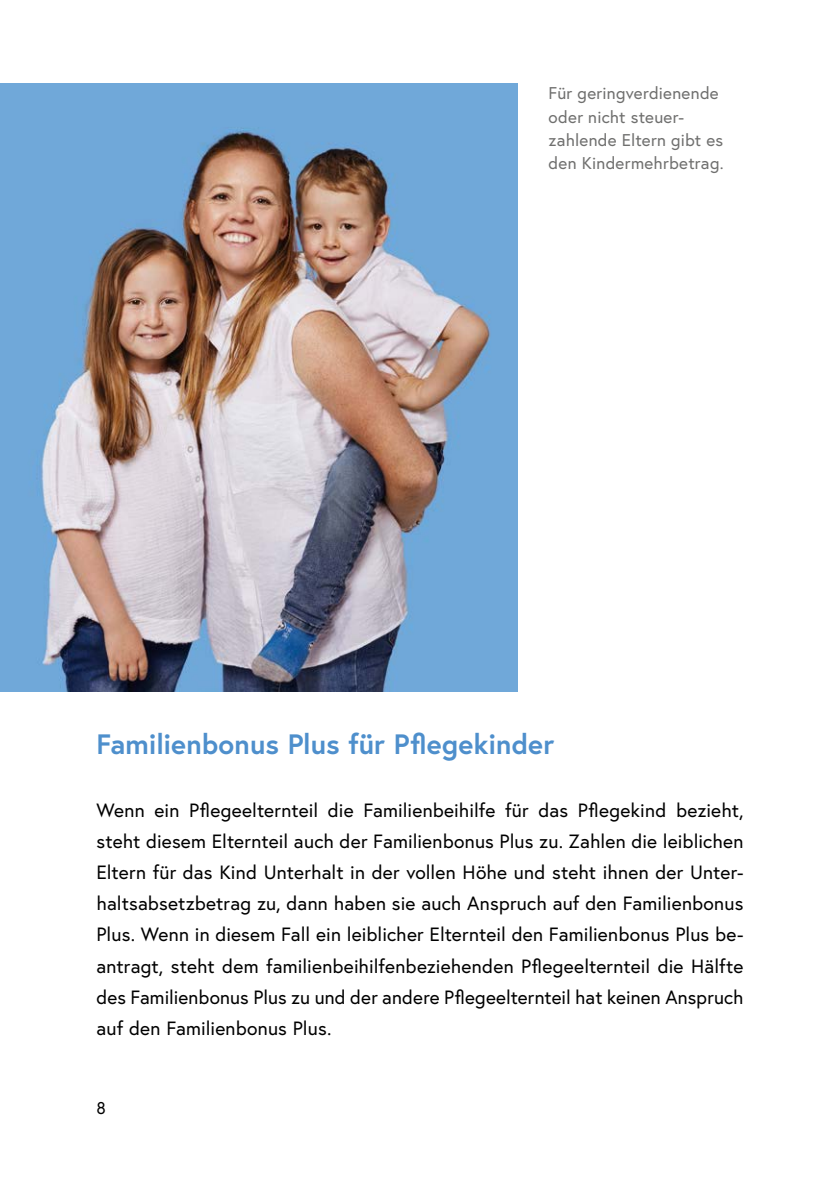
<style>
.page{position:relative;width:840px;height:1191px;background:#fff}
.page>*{position:absolute;margin:0;border:0;box-sizing:border-box;transform-origin:0 0}
.h2_ohne_Nummerierung{font:700 28px "Europa Austria";color:#4e8fcc}
.p_Abstand_danach{font:19.2px/31.2px "Europa Austria";letter-spacing:.005em;color:#000;text-align:justify}
.p_Bildbeschriftung{font:17px/23.4px "Europa Austria";letter-spacing:.015em;color:#6f6f6e}
.t1{font:17px "Europa Austria";color:#000}
</style>
<div class="page">
<img style="left:0;top:84px;width:517px;height:608px">
<p class="p_Bildbeschriftung" style="left:548px;top:81px;width:176px">Für geringverdienende oder nicht steuer&shy;zahlende Eltern gibt es den Kindermehrbetrag.</p>
<h2 class="h2_ohne_Nummerierung" style="left:96px;top:725px;width:459px">Familienbonus Plus für Pflegekinder</h2>
<p class="p_Abstand_danach" style="left:96px;top:794px;width:648px">Wenn ein Pflegeelternteil die Familienbeihilfe für das Pflegekind bezieht, steht diesem Elternteil auch der Familienbonus Plus zu. Zahlen die leiblichen Eltern für das Kind Unterhalt in der vollen Höhe und steht ihnen der Unter&shy;haltsabsetzbetrag zu, dann haben sie auch Anspruch auf den Familienbonus Plus. Wenn in diesem Fall ein leiblicher Elternteil den Familienbonus Plus be&shy;antragt, steht dem familienbeihilfenbeziehenden Pflegeelternteil die Hälfte des Familienbonus Plus zu und der andere Pflegeelternteil hat keinen Anspruch auf den Familienbonus Plus.</p>
<p class="t1" style="left:96px;top:1096px;width:11px">8</p>
</div>
